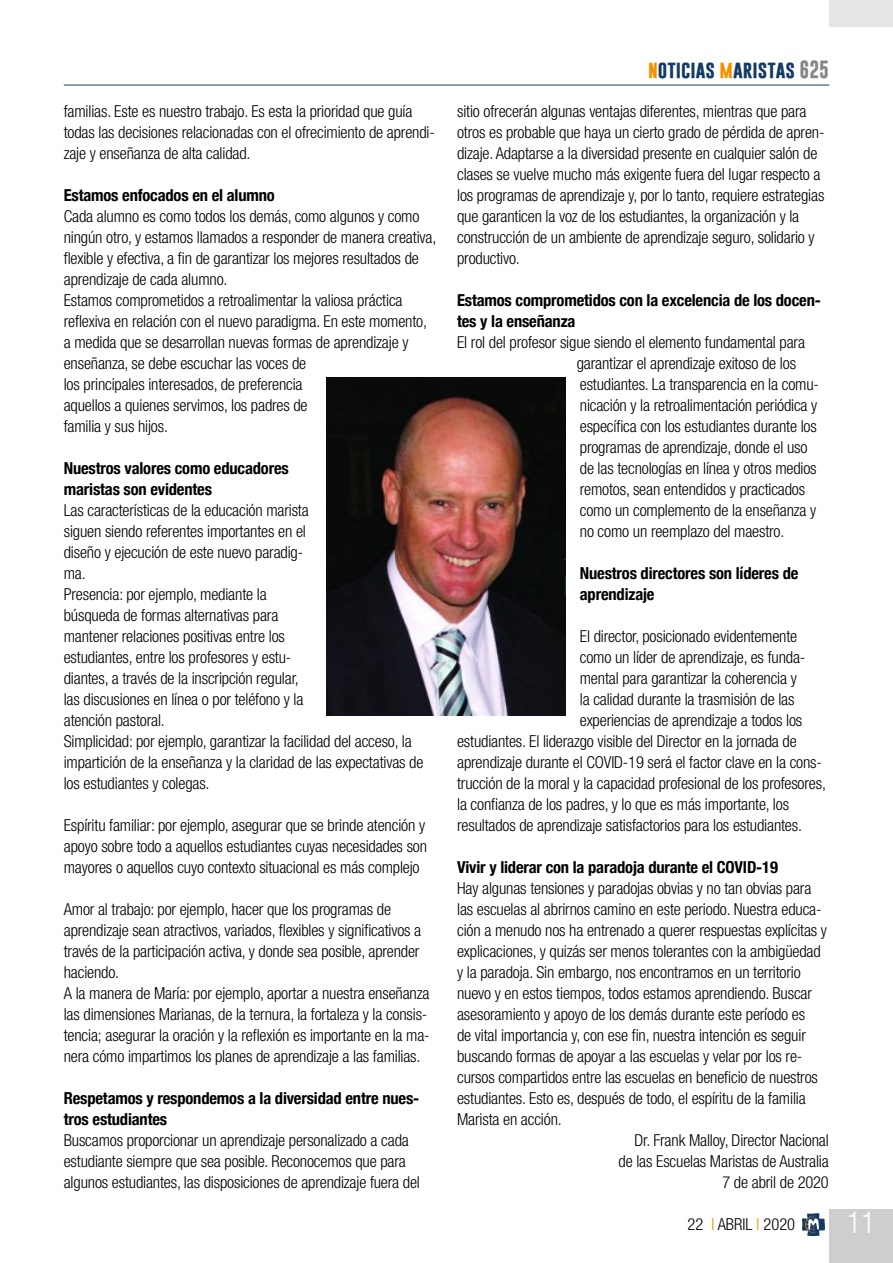
<style>
.page{position:relative;width:893px;height:1263px;background:#fff}
.page>*{position:absolute;margin:0;border:0;box-sizing:border-box;transform-origin:0 0}
.t1{font:300 condensed 30px "Helvetica Neue";color:#fff}
.t2{font:700 18px "Gobold";color:#133b64}
.t3{font:300 condensed 16.5px/21px "Helvetica Neue";letter-spacing:-.01em;color:#000}
.t4{font:700 condensed 16.5px/21px "Helvetica Neue";letter-spacing:-.01em;color:#000}
.s1{color:#f39200}
.s2{color:#878787}
</style>
<div class="page">
<div style="left:829px;top:1209px;width:64px;height:54px;background:#cfcece"></div>
<hr style="left:64px;top:85px;width:765px;height:1px;background:#133b64">
<svg style="left:802px;top:1213px;width:23px;height:23px"></svg>
<div style="left:829px;top:0;width:64px;height:27px;background:#e6e5e5"></div>
<img style="left:327px;top:377px;width:238px;height:338px">
<p class="t3" style="left:64px;top:101px;width:373px">familias. Este es nuestro trabajo. Es esta la prioridad que guía todas las decisiones relacionadas con el ofrecimiento de aprendi&shy;zaje y enseñanza de alta calidad.</p>
<p class="t4" style="left:64px;top:183px;width:212px">Estamos enfocados en el alumno</p>
<p class="t3" style="left:64px;top:206px;width:374px">Cada alumno es como todos los demás, como algunos y como ningún otro, y estamos llamados a responder de manera creativa, flexible y efectiva, a fin de garantizar los mejores resultados de aprendizaje de cada alumno.<br>Estamos comprometidos a retroalimentar la valiosa práctica reflexiva en relación con el nuevo paradigma. En este momento, a medida que se desarrollan nuevas formas de aprendizaje y enseñanza, se debe escuchar las voces de<br>los principales interesados, de preferencia<br>aquellos a quienes servimos, los padres de<br>familia y sus hijos.</p>
<p class="t4" style="left:64px;top:457px;width:227px">Nuestros valores como educadores maristas son evidentes</p>
<p class="t3" style="left:64px;top:500px;width:361px">Las características de la educación marista<br>siguen siendo referentes importantes en el<br>diseño y ejecución de este nuevo paradig-<br>ma.<br>Presencia: por ejemplo, mediante la<br>búsqueda de formas alternativas para<br>mantener relaciones positivas entre los<br>estudiantes, entre los profesores y estu-<br>diantes, a través de la inscripción regular,<br>las discusiones en línea o por teléfono y la<br>atención pastoral.<br>Simplicidad: por ejemplo, garantizar la facilidad del acceso, la impartición de la enseñanza y la claridad de las expectativas de los estudiantes y colegas.</p>
<p class="t3" style="left:64px;top:815px;width:365px;text-align:justify">Espíritu familiar: por ejemplo, asegurar que se brinde atención y apoyo sobre todo a aquellos estudiantes cuyas necesidades son mayores o aquellos cuyo contexto situacional es más complejo</p>
<p class="t3" style="left:64px;top:899px;width:367px">Amor al trabajo: por ejemplo, hacer que los programas de aprendizaje sean atractivos, variados, flexibles y significativos a través de la participación activa, y donde sea posible, aprender haciendo.<br>A la manera de María: por ejemplo, aportar a nuestra enseñanza las dimensiones Marianas, de la ternura, la fortaleza y la consis&shy;tencia; asegurar la oración y la reflexión es importante en la ma&shy;nera cómo impartimos los planes de aprendizaje a las familias.</p>
<p class="t4" style="left:64px;top:1087px;width:357px">Respetamos y respondemos a la diversidad entre nues&shy;tros estudiantes</p>
<p class="t3" style="left:64px;top:1130px;width:358px">Buscamos proporcionar un aprendizaje personalizado a cada estudiante siempre que sea posible. Reconocemos que para algunos estudiantes, las disposiciones de aprendizaje fuera del</p>
<p class="t2" style="left:648px;top:57px;width:183px"><span class="s1">N</span>OTICIAS <span class="s1">M</span>ARISTAS <span class="s2">625</span></p>
<p class="t3" style="left:457px;top:101px;width:369px">sitio ofrecerán algunas ventajas diferentes, mientras que para otros es probable que haya un cierto grado de pérdida de apren&shy;dizaje. Adaptarse a la diversidad presente en cualquier salón de clases se vuelve mucho más exigente fuera del lugar respecto a los programas de aprendizaje y, por lo tanto, requiere estrategias que garanticen la voz de los estudiantes, la organización y la construcción de un ambiente de aprendizaje seguro, solidario y productivo.</p>
<p class="t4" style="left:457px;top:289px;width:365px">Estamos comprometidos con la excelencia de los docen&shy;tes y la enseñanza</p>
<p class="t3" style="left:577px;top:332px;width:244px;text-indent:-120px">El rol del profesor sigue siendo el elemento fundamental para garantizar el aprendizaje exitoso de los estudiantes. La transparencia en la comu&shy;nicación y la retroalimentación periódica y específica con los estudiantes durante los programas de aprendizaje, donde el uso de las tecnologías en línea y otros medios remotos, sean entendidos y practicados como un complemento de la enseñanza y no como un reemplazo del maestro.</p>
<p class="t4" style="left:580px;top:562px;width:220px">Nuestros directores son líderes de aprendizaje</p>
<p class="t3" style="left:580px;top:626px;width:219px">El director, posicionado evidentemente</p>
<p class="t3" style="left:580px;top:647px;width:227px">como un líder de aprendizaje, es funda-</p>
<p class="t3" style="left:580px;top:668px;width:219px">mental para garantizar la coherencia y</p>
<p class="t3" style="left:580px;top:689px;width:216px">la calidad durante la trasmisión de las</p>
<p class="t3" style="left:580px;top:710px;width:224px">experiencias de aprendizaje a todos los</p>
<p class="t3" style="left:457px;top:731px;width:341px">estudiantes. El liderazgo visible del Director en la jornada de</p>
<p class="t3" style="left:457px;top:752px;width:366px">aprendizaje durante el COVID-19 será el factor clave en la cons-</p>
<p class="t3" style="left:457px;top:773px;width:370px">trucción de la moral y la capacidad profesional de los profesores,</p>
<p class="t3" style="left:457px;top:794px;width:333px">la confianza de los padres, y lo que es más importante, los</p>
<p class="t3" style="left:457px;top:815px;width:346px">resultados de aprendizaje satisfactorios para los estudiantes.</p>
<p class="t4" style="left:457px;top:856px;width:322px">Vivir y liderar con la paradoja durante el COVID-19</p>
<p class="t3" style="left:457px;top:878px;width:356px">Hay algunas tensiones y paradojas obvias y no tan obvias para</p>
<p class="t3" style="left:457px;top:899px;width:366px">las escuelas al abrirnos camino en este periodo. Nuestra educa-</p>
<p class="t3" style="left:457px;top:920px;width:371px">ción a menudo nos ha entrenado a querer respuestas explícitas y</p>
<p class="t3" style="left:457px;top:941px;width:365px">explicaciones, y quizás ser menos tolerantes con la ambigüedad</p>
<p class="t3" style="left:457px;top:962px;width:345px">y la paradoja. Sin embargo, nos encontramos en un territorio</p>
<p class="t3" style="left:457px;top:983px;width:356px">nuevo y en estos tiempos, todos estamos aprendiendo. Buscar</p>
<p class="t3" style="left:457px;top:1004px;width:349px">asesoramiento y apoyo de los demás durante este período es</p>
<p class="t3" style="left:457px;top:1025px;width:350px">de vital importancia y, con ese fin, nuestra intención es seguir</p>
<p class="t3" style="left:457px;top:1046px;width:347px">buscando formas de apoyar a las escuelas y velar por los re-</p>
<p class="t3" style="left:457px;top:1067px;width:362px">cursos compartidos entre las escuelas en beneficio de nuestros</p>
<p class="t3" style="left:457px;top:1088px;width:350px">estudiantes. Esto es, después de todo, el espíritu de la familia</p>
<p class="t3" style="left:457px;top:1109px;width:106px">Marista en acción.</p>
<p class="t3" style="left:634px;top:1130px;width:196px">Dr. Frank Malloy, Director Nacional</p>
<p class="t3" style="left:619px;top:1151px;width:212px">de las Escuelas Maristas de Australia</p>
<p class="t3" style="left:722px;top:1172px;width:108px">7 de abril de 2020</p>
<p class="t3" style="left:688px;top:1214px;width:109px">22 <span class="s1">I</span> ABRIL <span class="s1">I</span> 2020</p>
<h1 class="t1" style="left:847px;top:1205px;width:30px">11</h1>
</div>
